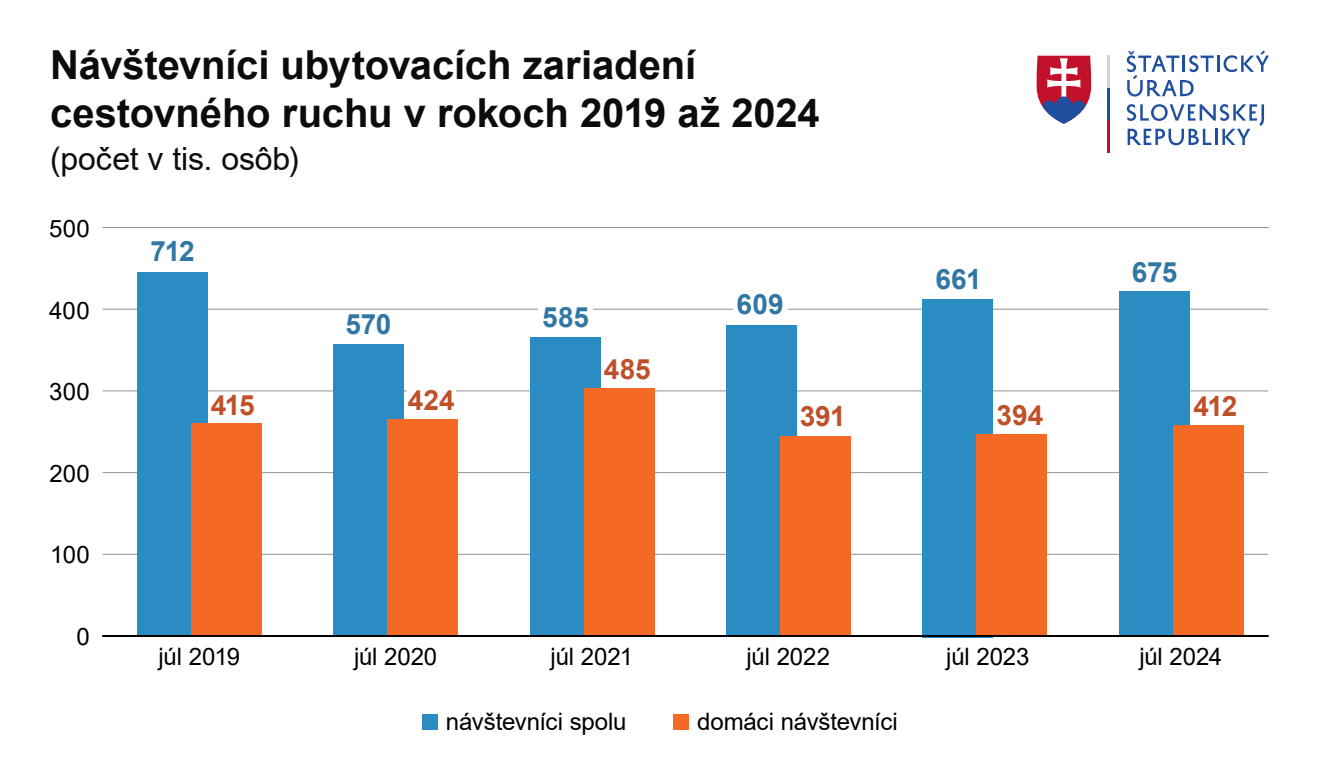
<style>
.page{position:relative;width:1320px;height:780px;background:#fff}
.page>*{position:absolute;margin:0;border:0;box-sizing:border-box;transform-origin:0 0}
.t1{font:700 40px/48px "Arial";letter-spacing:-.005em;color:#0b0c0c}
.t2{font:32px "Arial";letter-spacing:-.005em;color:#0b0c0c}
.t3{font:700 28px "Arial";letter-spacing:-.01em;color:#3277a4}
.t4{font:700 28px "Arial";letter-spacing:-.005em;color:#c05029}
.t5{font:24px "Arial";letter-spacing:-.005em;color:#000}
</style>
<div class="page">
<svg style="left:1127px;top:50px;width:142px;height:47px"></svg>
<svg style="left:1127px;top:104px;width:137px;height:41px"></svg>
<svg style="left:1037px;top:56px;width:54px;height:68px"></svg>
<hr style="left:1108px;top:56px;width:2px;height:32px;background:#d1d4d4">
<hr style="left:1108px;top:88px;width:2px;height:33px;background:#1f4f9e">
<hr style="left:1108px;top:121px;width:2px;height:32px;background:#c2122b">
<div style="left:422px;top:714px;width:15px;height:16px;background:#2b8cc4"></div>
<div style="left:673px;top:714px;width:16px;height:16px;background:#f46a25"></div>
<hr style="left:104px;top:227px;width:1165px;height:1px;background:#949494">
<hr style="left:103px;top:227px;width:1165px;height:1px;background:#949494">
<hr style="left:103px;top:391px;width:1165px;height:1px;background:#949494">
<hr style="left:103px;top:309px;width:1165px;height:1px;background:#949494">
<hr style="left:103px;top:554px;width:1165px;height:1px;background:#949494">
<hr style="left:103px;top:472px;width:1165px;height:1px;background:#949494">
<div style="left:137px;top:272px;width:71px;height:364px;background:#2b8cc4"></div>
<div style="left:191px;top:424px;width:71px;height:211px;background:#f46a25"></div>
<div style="left:334px;top:345px;width:70px;height:291px;background:#2b8cc4"></div>
<div style="left:387px;top:419px;width:71px;height:217px;background:#f46a25"></div>
<div style="left:530px;top:337px;width:70px;height:298px;background:#2b8cc4"></div>
<div style="left:584px;top:388px;width:70px;height:247px;background:#f46a25"></div>
<div style="left:726px;top:325px;width:71px;height:310px;background:#2b8cc4"></div>
<div style="left:780px;top:436px;width:71px;height:200px;background:#f46a25"></div>
<div style="left:923px;top:299px;width:70px;height:339px;background:#2b8cc4"></div>
<div style="left:976px;top:434px;width:71px;height:202px;background:#f46a25"></div>
<div style="left:1119px;top:292px;width:70px;height:343px;background:#2b8cc4"></div>
<div style="left:1173px;top:425px;width:70px;height:211px;background:#f46a25"></div>
<hr style="left:103px;top:635px;width:1165px;height:2px;background:#000">
<div style="left:733px;top:294px;width:54px;height:20px;background:#fff"></div>
<div style="left:539px;top:307px;width:54px;height:20px;background:#fff"></div>
<div style="left:407px;top:390px;width:48px;height:20px;background:#fff"></div>
<h1 class="t1" style="left:50px;top:42px;width:771px">Návštevníci ubytovacích zariadení cestovného ruchu v rokoch 2019 až 2024</h1>
<h2 class="t2" style="left:50px;top:136px;width:250px">(počet v tis. osôb)</h2>
<p class="t5" style="left:49px;top:212px;width:42px">500</p>
<p class="t5" style="left:49px;top:294px;width:42px">400</p>
<p class="t5" style="left:49px;top:375px;width:42px">300</p>
<p class="t5" style="left:49px;top:457px;width:42px">200</p>
<p class="t5" style="left:50px;top:538px;width:41px">100</p>
<p class="t5" style="left:76px;top:620px;width:15px">0</p>
<p class="t3" style="left:151px;top:232px;width:46px">712</p>
<p class="t3" style="left:346px;top:304px;width:47px">570</p>
<p class="t3" style="left:542px;top:298px;width:48px">585</p>
<p class="t4" style="left:604px;top:350px;width:48px">485</p>
<p class="t3" style="left:737px;top:285px;width:49px">609</p>
<p class="t3" style="left:936px;top:259px;width:48px">661</p>
<p class="t3" style="left:1132px;top:253px;width:47px">675</p>
<p class="t4" style="left:211px;top:385px;width:45px">415</p>
<p class="t4" style="left:408px;top:381px;width:48px">424</p>
<p class="t4" style="left:1193px;top:387px;width:45px">412</p>
<p class="t4" style="left:800px;top:396px;width:48px">391</p>
<p class="t4" style="left:997px;top:395px;width:48px">394</p>
<p class="t5" style="left:159px;top:640px;width:83px">júl 2019</p>
<p class="t5" style="left:354px;top:640px;width:85px">júl 2020</p>
<p class="t5" style="left:551px;top:640px;width:84px">júl 2021</p>
<p class="t5" style="left:746px;top:640px;width:85px">júl 2022</p>
<p class="t5" style="left:946px;top:640px;width:85px">júl 2023</p>
<p class="t5" style="left:1139px;top:640px;width:84px">júl 2024</p>
<p class="t5" style="left:446px;top:705px;width:182px">návštevníci spolu</p>
<p class="t5" style="left:697px;top:705px;width:202px">domáci návštevníci</p>
</div>
